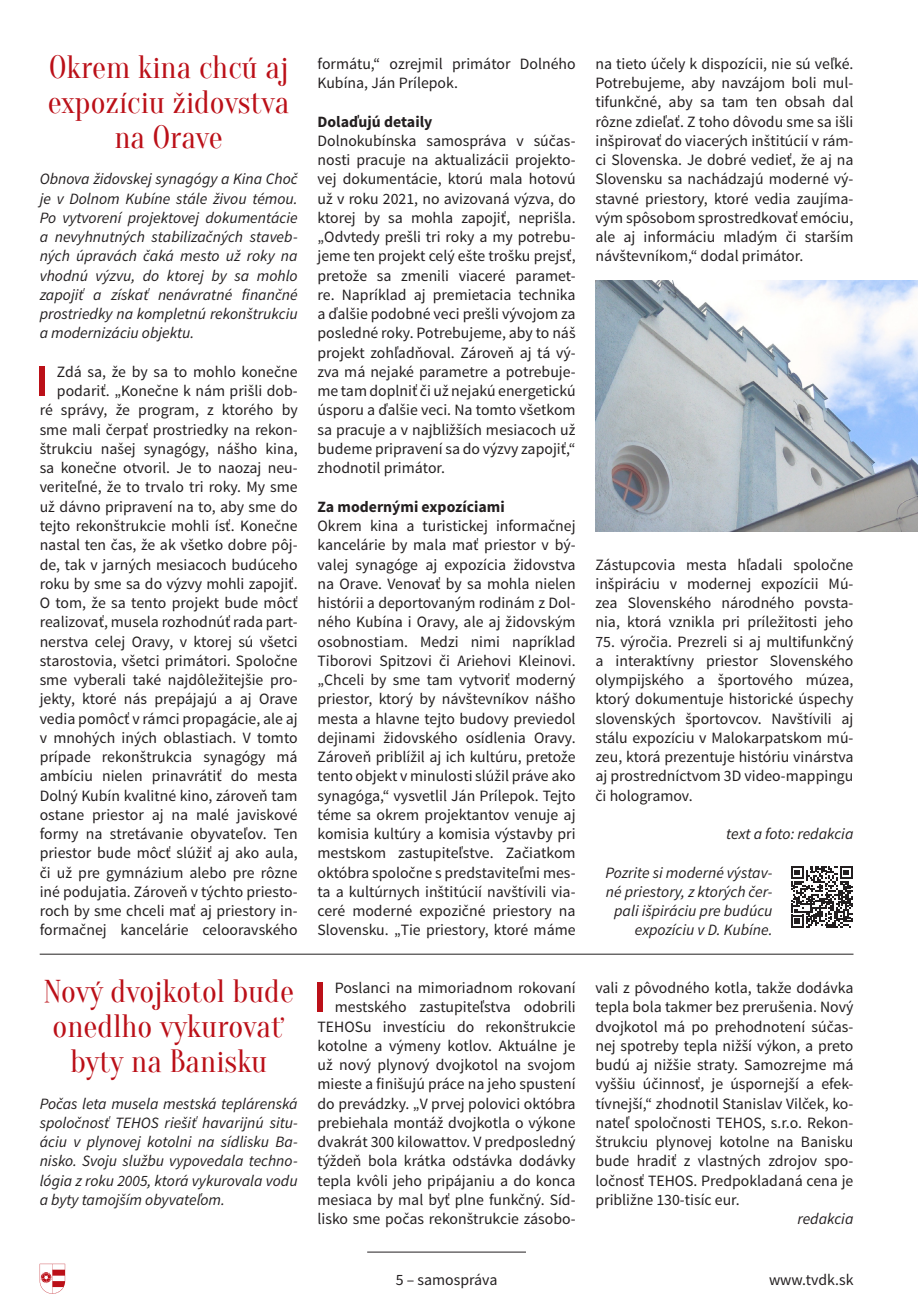
<style>
.page{position:relative;width:918px;height:1305px;background:#fff}
.page>*{position:absolute;margin:0;border:0;box-sizing:border-box;transform-origin:0 0}
.prvý_odstavec_s_inic{font:45.5px "Source Sans Pro";color:#bb1018;scale:1.4 1}
.malý_nadpis__červený{font:31.5px/35px "Oranienbaum";color:#bb1018;text-align:center}
.prvý_odstavec_s_inic-2{font:15.75px/19.2px "Source Sans Pro";color:#231f20;text-align:justify}
.malý_perex{font:italic 15.75px/19.2px "Source Sans Pro";color:#231f20;text-align:justify}
.meno_autora__pokrač{font:italic 15.75px/19.2px "Source Sans Pro";color:#231f20;text-align:right}
.podnadpis{font:700 15.75px "Source Sans Pro";color:#231f20}
</style>
<div class="page">
<svg style="left:40px;top:1263px;width:25px;height:30px"></svg>
<hr style="left:367px;top:1251px;width:159px;height:1px;background:#231f20">
<img style="left:595px;top:281px;width:323px;height:250px">
<hr style="left:40px;top:953px;width:813px;height:1px;background:#231f20">
<svg style="left:791px;top:866px;width:62px;height:62px"></svg>
<p class="malý_nadpis__červený" style="left:48px;top:50px;width:243px">Okrem kina chcú aj expozíciu židovstva na Orave</p>
<p class="malý_perex" style="left:40px;top:170px;width:259px">Obnova židovskej synagógy a Kina Choč je v Dolnom Kubíne stále živou témou.<br>Po vytvorení projektovej dokumentácie a nevyhnutných stabilizačných staveb&shy;ných úpravách čaká mesto už roky na vhodnú výzvu, do ktorej by sa mohlo zapojiť a získať nenávratné finančné prostriedky na kompletnú rekonštrukciu a modernizáciu objektu.</p>
<p class="prvý_odstavec_s_inic" style="left:34px;top:353px;width:13px">I</p>
<p class="prvý_odstavec_s_inic-2" style="left:40px;top:362px;width:259px;text-align:right">Zdá sa, že by sa to mohlo konečne podariť. „Konečne k nám prišli dob-<br>ré správy, že program, z ktorého by sme mali čerpať prostriedky na rekon&shy;štrukciu našej synagógy, nášho kina, sa konečne otvoril. Je to naozaj neu&shy;veriteľné, že to trvalo tri roky. My sme už dávno pripravení na to, aby sme do tejto rekonštrukcie mohli ísť. Konečne nastal ten čas, že ak všetko dobre pôj&shy;de, tak v jarných mesiacoch budúceho roku by sme sa do výzvy mohli zapojiť.<br>O tom, že sa tento projekt bude môcť realizovať, musela rozhodnúť rada part&shy;nerstva celej Oravy, v ktorej sú všetci starostovia, všetci primátori. Spoločne sme vyberali také najdôležitejšie pro&shy;jekty, ktoré nás prepájajú a aj Orave vedia pomôcť v rámci propagácie, ale aj v mnohých iných oblastiach. V tomto prípade rekonštrukcia synagógy má ambíciu nielen prinavrátiť do mesta Dolný Kubín kvalitné kino, zároveň tam ostane priestor aj na malé javiskové formy na stretávanie obyvateľov. Ten priestor bude môcť slúžiť aj ako aula, či už pre gymnázium alebo pre rôzne iné podujatia. Zároveň v týchto priesto&shy;roch by sme chceli mať aj priestory in&shy;formačnej kancelárie celooravského</p>
<p class="malý_nadpis__červený" style="left:43px;top:974px;width:252px">Nový dvojkotol bude onedlho vykurovať byty na Banisku</p>
<p class="malý_perex" style="left:40px;top:1094px;width:259px">Počas leta musela mestská teplárenská spoločnosť TEHOS riešiť havarijnú situ&shy;áciu v plynovej kotolni na sídlisku Ba&shy;nisko. Svoju službu vypovedala techno&shy;lógia z roku 2005, ktorá vykurovala vodu a byty tamojším obyvateľom.</p>
<p class="prvý_odstavec_s_inic-2" style="left:317px;top:54px;width:259px">formátu,“ ozrejmil primátor Dolného<br>Kubína, Ján Prílepok.</p>
<p class="podnadpis" style="left:317px;top:111px;width:116px">Dolaďujú detaily</p>
<p class="prvý_odstavec_s_inic-2" style="left:317px;top:131px;width:259px">Dolnokubínska samospráva v súčas&shy;nosti pracuje na aktualizácii projekto&shy;vej dokumentácie, ktorú mala hotovú už v roku 2021, no avizovaná výzva, do ktorej by sa mohla zapojiť, neprišla. „Odvtedy prešli tri roky a my potrebu&shy;jeme ten projekt celý ešte trošku prejsť, pretože sa zmenili viaceré paramet&shy;re. Napríklad aj premietacia technika a ďalšie podobné veci prešli vývojom za posledné roky. Potrebujeme, aby to náš projekt zohľadňoval. Zároveň aj tá vý&shy;zva má nejaké parametre a potrebuje&shy;me tam doplniť či už nejakú energetickú úsporu a ďalšie veci. Na tomto všetkom sa pracuje a v najbližších mesiacoch už budeme pripravení sa do výzvy zapojiť,“ zhodnotil primátor.</p>
<p class="podnadpis" style="left:317px;top:496px;width:189px">Za modernými expozíciami</p>
<p class="prvý_odstavec_s_inic-2" style="left:317px;top:516px;width:259px">Okrem kina a turistickej informačnej kancelárie by mala mať priestor v bý&shy;valej synagóge aj expozícia židovstva na Orave. Venovať by sa mohla nielen histórii a deportovaným rodinám z Dol&shy;ného Kubína i Oravy, ale aj židovským osobnostiam. Medzi nimi napríklad Tiborovi Spitzovi či Ariehovi Kleinovi. „Chceli by sme tam vytvoriť moderný priestor, ktorý by návštevníkov nášho mesta a hlavne tejto budovy previedol dejinami židovského osídlenia Oravy.<br>Zároveň priblížil aj ich kultúru, pretože tento objekt v minulosti slúžil práve ako synagóga,“ vysvetlil Ján Prílepok. Tejto téme sa okrem projektantov venuje aj komisia kultúry a komisia výstavby pri mestskom zastupiteľstve. Začiatkom októbra spoločne s predstaviteľmi mes&shy;ta a kultúrnych inštitúcií navštívili via&shy;ceré moderné expozičné priestory na Slovensku. „Tie priestory, ktoré máme</p>
<p class="prvý_odstavec_s_inic-2" style="left:595px;top:54px;width:259px">na tieto účely k dispozícii, nie sú veľké.<br>Potrebujeme, aby navzájom boli mul&shy;tifunkčné, aby sa tam ten obsah dal rôzne zdieľať. Z toho dôvodu sme sa išli inšpirovať do viacerých inštitúcií v rám&shy;ci Slovenska. Je dobré vedieť, že aj na Slovensku sa nachádzajú moderné vý&shy;stavné priestory, ktoré vedia zaujíma&shy;vým spôsobom sprostredkovať emóciu, ale aj informáciu mladým či starším návštevníkom,“ dodal primátor.</p>
<p class="prvý_odstavec_s_inic-2" style="left:595px;top:555px;width:259px">Zástupcovia mesta hľadali spoločne inšpiráciu v modernej expozícii Mú&shy;zea Slovenského národného povsta&shy;nia, ktorá vznikla pri príležitosti jeho</p>
<p class="prvý_odstavec_s_inic-2" style="left:595px;top:632px;width:259px">75. výročia. Prezreli si aj multifunkčný a interaktívny priestor Slovenského olympijského a športového múzea, ktorý dokumentuje historické úspechy slovenských športovcov. Navštívili aj stálu expozíciu v Malokarpatskom mú&shy;zeu, ktorá prezentuje históriu vinárstva aj prostredníctvom 3D video-mappingu či hologramov.</p>
<p class="meno_autora__pokrač" style="left:726px;top:824px;width:129px">text a foto: redakcia</p>
<p class="meno_autora__pokrač" style="left:605px;top:863px;width:169px">Pozrite si moderné výstav&shy;né priestory, z ktorých čer&shy;pali išpiráciu pre budúcu expozíciu v D. Kubíne.</p>
<p class="prvý_odstavec_s_inic-2" style="left:317px;top:978px;width:259px;text-align:right">Poslanci na mimoriadnom rokovaní mestského zastupiteľstva odobrili TEHOSu investíciu do rekonštrukcie kotolne a výmeny kotlov. Aktuálne je už nový plynový dvojkotol na svojom mieste a finišujú práce na jeho spustení do prevádzky. „V prvej polovici októbra prebiehala montáž dvojkotla o výkone dvakrát 300 kilowattov. V predposledný týždeň bola krátka odstávka dodávky tepla kvôli jeho pripájaniu a do konca mesiaca by mal byť plne funkčný. Síd&shy;lisko sme počas rekonštrukcie zásobo-</p>
<p class="prvý_odstavec_s_inic-2" style="left:595px;top:978px;width:259px">vali z pôvodného kotla, takže dodávka tepla bola takmer bez prerušenia. Nový dvojkotol má po prehodnotení súčas&shy;nej spotreby tepla nižší výkon, a preto budú aj nižšie straty. Samozrejme má vyššiu účinnosť, je úspornejší a efek&shy;tívnejší,“ zhodnotil Stanislav Vilček, ko&shy;nateľ spoločnosti TEHOS, s.r.o. Rekon&shy;štrukciu plynovej kotolne na Banisku bude hradiť z vlastných zdrojov spo&shy;ločnosť TEHOS. Predpokladaná cena je približne 130-tisíc eur.</p>
<p class="prvý_odstavec_s_inic" style="left:312px;top:969px;width:13px">I</p>
<p class="meno_autora__pokrač" style="left:797px;top:1209px;width:57px">redakcia</p>
<p class="prvý_odstavec_s_inic-2" style="left:396px;top:1270px;width:103px">5 – samospráva</p>
<p class="prvý_odstavec_s_inic-2" style="left:769px;top:1270px;width:86px">www.tvdk.sk</p>
</div>
